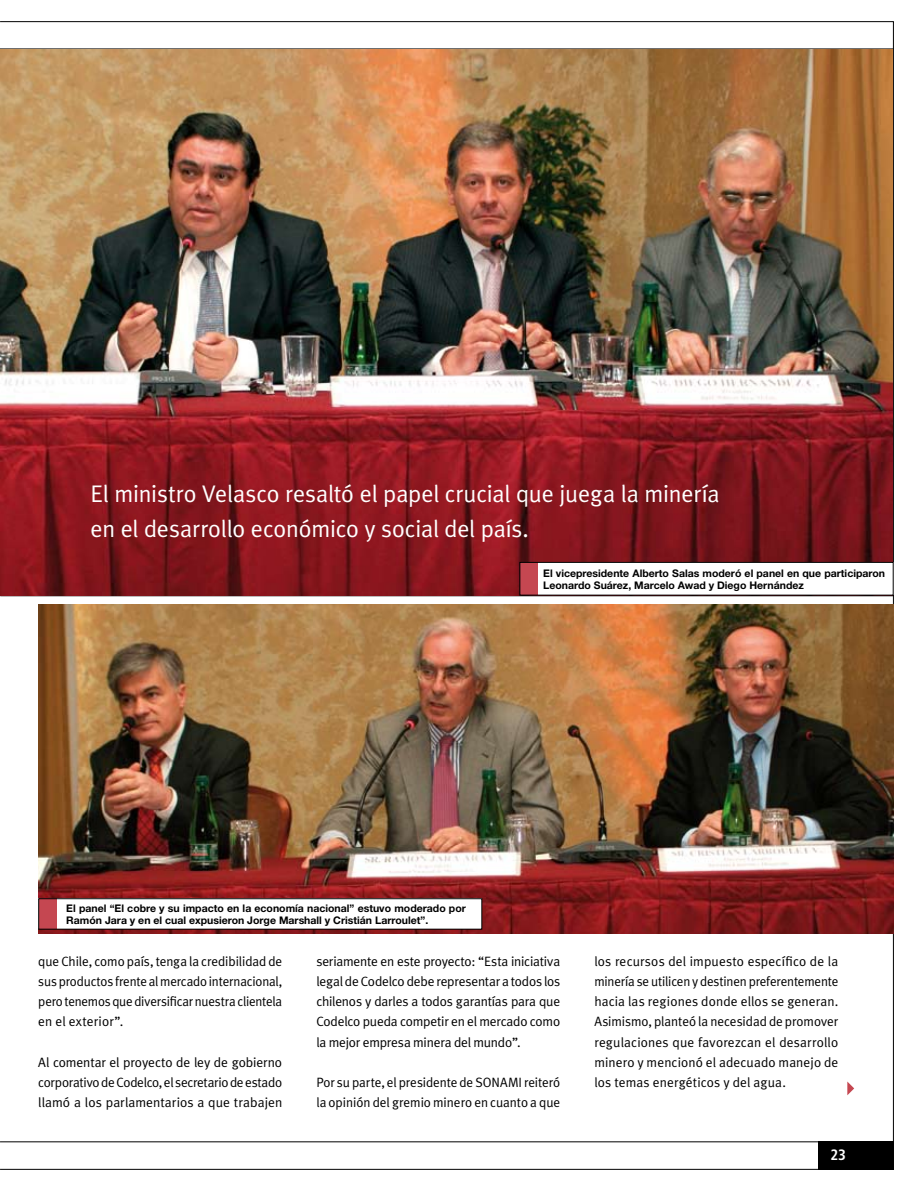
<style>
.page{position:relative;width:915px;height:1191px;background:#fff}
.page>*{position:absolute;margin:0;border:0;box-sizing:border-box;transform-origin:0 0}
.t1{font:24px/34.5px "Meta Plus Normal";letter-spacing:-.01em;color:#fff}
.t2{font:700 condensed 15px "Frutiger";color:#fff}
.t3{font:13.5px/20.2px "Meta Plus Normal";letter-spacing:-.005em;color:#000;text-align:justify}
.t4{font:700 10.5px/12px "Helvetica Neue";color:#000}
</style>
<div class="page">
<hr style="left:0;top:595px;width:893px;height:1px;background:#000">
<div style="left:818px;top:1141px;width:75px;height:28px;background:#000"></div>
<hr style="left:0;top:49px;width:893px;height:1px;background:#000">
<hr style="left:0;top:1141px;width:893px;height:1px;background:#000">
<img style="left:0;top:49px;width:892px;height:546px">
<div style="left:519px;top:562px;width:373px;height:33px;background:#fff"></div>
<div style="left:519px;top:562px;width:18px;height:33px;background:#c54751"></div>
<div style="left:519px;top:562px;width:374px;height:33px;border:1px solid #000"></div>
<img style="left:38px;top:604px;width:854px;height:329px">
<div style="left:39px;top:898px;width:442px;height:31px;background:#fff"></div>
<div style="left:39px;top:898px;width:17px;height:31px;background:#c54751"></div>
<div style="left:38px;top:898px;width:444px;height:31px;border:1px solid #000"></div>
<svg style="left:847px;top:1081px;width:6px;height:14px"></svg>
<h1 class="t1" style="left:91px;top:476px;width:630px">El ministro Velasco resaltó el papel crucial que juega la minería en el desarrollo económico y social del país.</h1>
<p class="t4" style="left:543px;top:567px;width:343px">El vicepresidente Alberto Salas moderó el panel en que participaron<br>Leonardo Suárez, Marcelo Awad y Diego Hernández</p>
<p class="t4" style="left:66px;top:901px;width:401px">El panel “El cobre y su impacto en la economía nacional” estuvo moderado por<br>Ramón Jara y en el cual expusieron Jorge Marshall y Cristián Larroulet”.</p>
<p class="t3" style="left:38px;top:950px;width:245px">que Chile, como país, tenga la credibilidad de sus productos frente al mercado internacional, pero tenemos que diversificar nuestra clientela en el exterior”.</p>
<p class="t3" style="left:38px;top:1052px;width:245px">Al comentar el proyecto de ley de gobierno corporativo de Codelco, el secretario de estado llamó a los parlamentarios a que trabajen</p>
<p class="t3" style="left:316px;top:950px;width:245px">seriamente en este proyecto: “Esta iniciativa legal de Codelco debe representar a todos los chilenos y darles a todos garantías para que Codelco pueda competir en el mercado como la mejor empresa minera del mundo”.</p>
<p class="t3" style="left:316px;top:1072px;width:245px">Por su parte, el presidente de SONAMI reiteró la opinión del gremio minero en cuanto a que</p>
<p class="t3" style="left:594px;top:950px;width:245px">los recursos del impuesto específico de la minería se utilicen y destinen preferentemente hacia las regiones donde ellos se generan.<br>Asimismo, planteó la necesidad de promover regulaciones que favorezcan el desarrollo minero y mencionó el adecuado manejo de los temas energéticos y del agua.</p>
<p class="t2" style="left:830px;top:1145px;width:17px">23</p>
</div>
